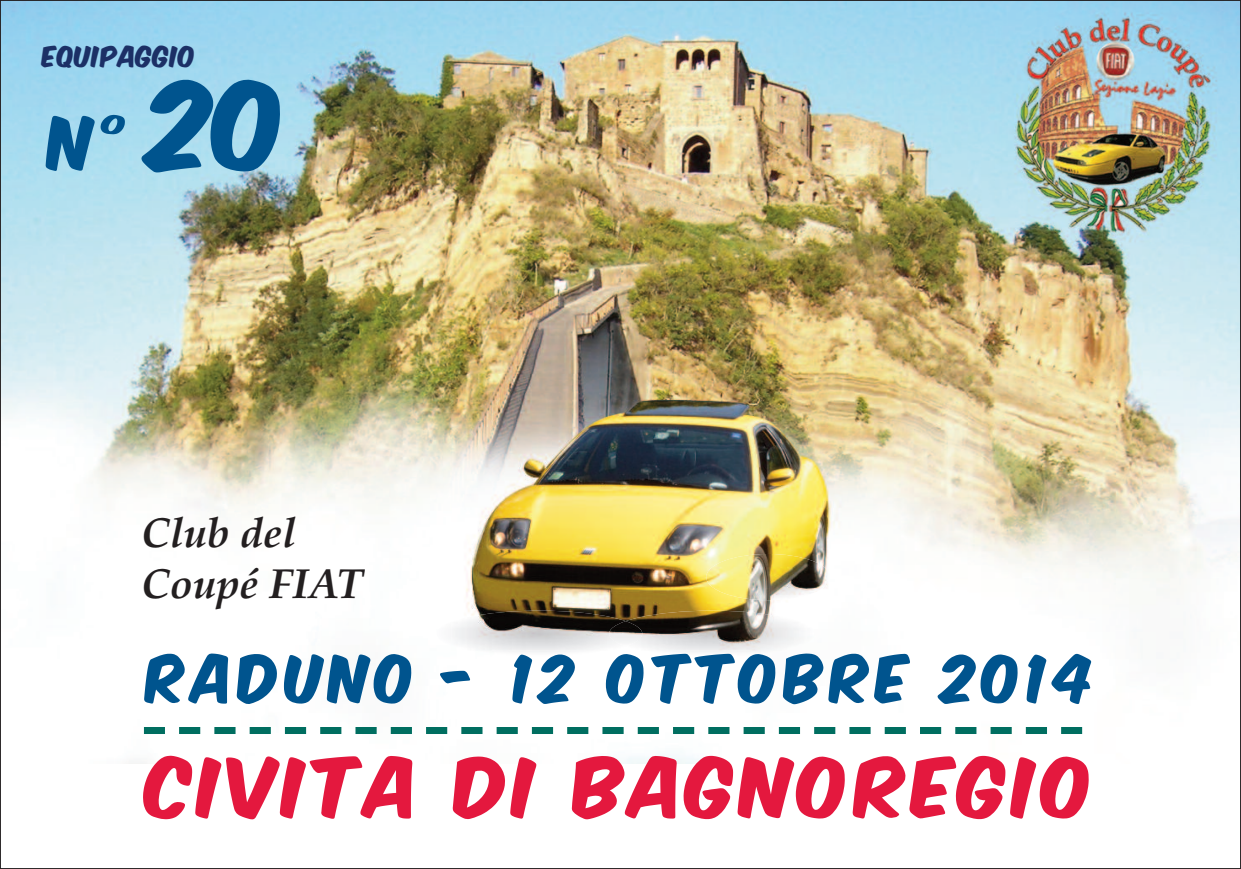
<style>
.page{position:relative;width:1241px;height:869px;background:#fff}
.page>*{position:absolute;margin:0;border:0;box-sizing:border-box;transform-origin:0 0}
.t1{font:70px "Komika Axis";letter-spacing:.075em;color:#e4183e;scale:1.04 1}
.t2{font:63px "Komika Axis";color:#00548e}
.t3{font:56px "Komika Axis";letter-spacing:.11em;color:#00548e}
.t4{font:italic 700 42px/50.4px "Palatino";color:#231f20}
.t5{font:24.5px "Komika Axis";letter-spacing:.025em;color:#1c3066}
.s1{font-size:105px}
</style>
<div class="page">
<img style="left:2px;top:2px;width:1236px;height:761px">
<img style="left:1001px;top:2px;width:230px;height:247px">
<img style="left:469px;top:650px;width:140px;height:6px">
<img style="left:437px;top:621px;width:14px;height:24px">
<img style="left:641px;top:650px;width:140px;height:6px">
<img style="left:451px;top:373px;width:403px;height:277px">
<img style="left:451px;top:610px;width:363px;height:40px">
<img style="left:609px;top:621px;width:33px;height:25px;border-radius:50%">
<img style="left:706px;top:553px;width:124px;height:47px">
<svg style="left:165px;top:726px;width:895px;height:7px"></svg>
<div style="left:1060px;top:726px;width:21px;height:7px;background:#006e60"></div>
<div style="left:144px;top:726px;width:21px;height:7px;background:#006e60"></div>
<p class="t5" style="left:43px;top:45px;width:154px">EQUIPAGGIO</p>
<p class="t2" style="left:50px;top:111px;width:238px">N° <span class="s1">20</span></p>
<p class="t4" style="left:141px;top:512px;width:223px">Club del<br>Coupé FIAT</p>
<p class="t3" style="left:146px;top:650px;width:950px">RADUNO - 12 OTTOBRE 2014</p>
<p class="t1" style="left:148px;top:751px;width:910px">CIVITA DI BAGNOREGIO</p>
</div>
